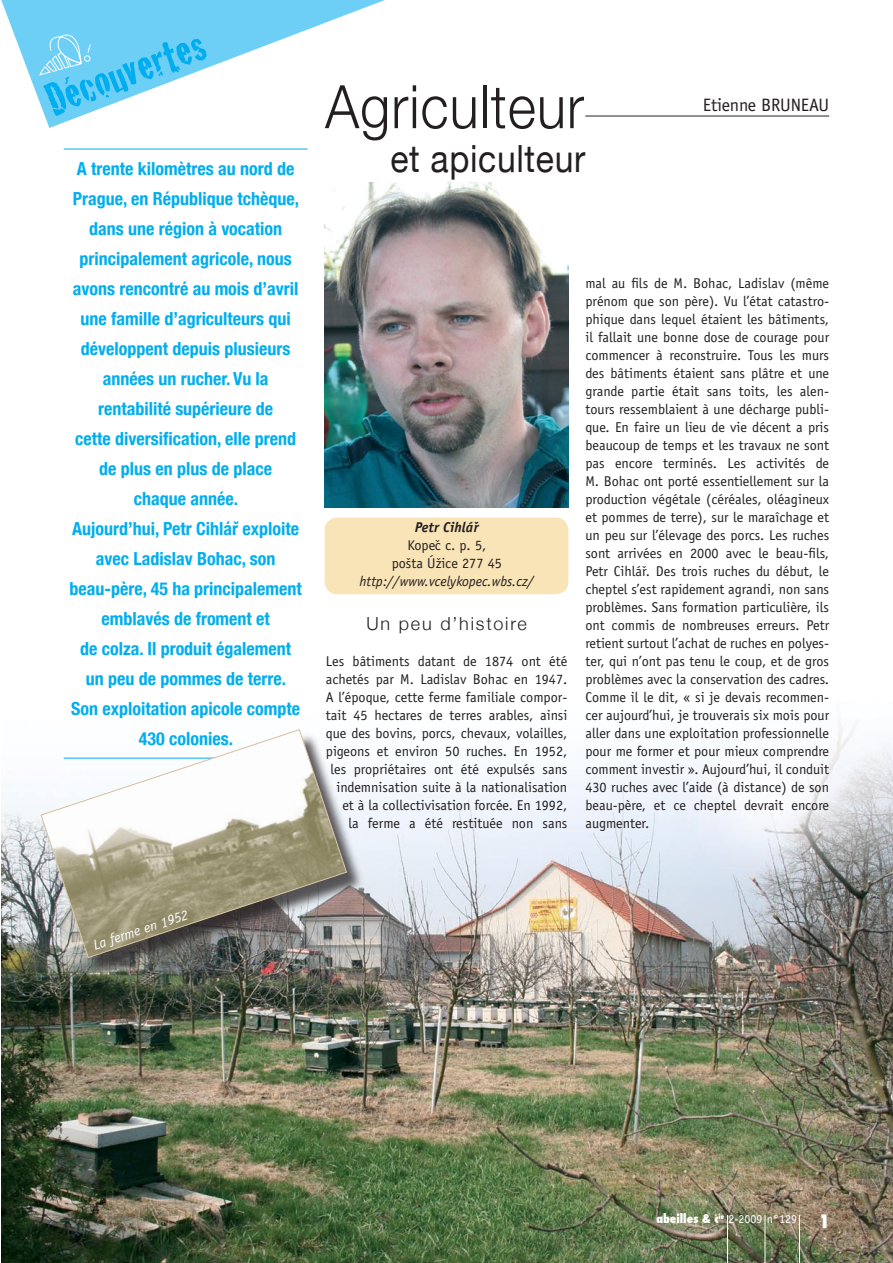
<style>
.page{position:relative;width:893px;height:1263px;background:#fff}
.page>*{position:absolute;margin:0;border:0;box-sizing:border-box;transform-origin:0 0}
.t1{font:300 60px "Helvetica Neue";letter-spacing:.02em;color:#231f20;scale:.9 1}
.t2{font:45px "Cracked";color:#00aeef}
.t3{font:37.5px "Helvetica Neue";letter-spacing:.02em;color:#231f20;scale:.9 1}
.t4{font:700 condensed 18px/30px "Helvetica Neue";color:#00aeef;text-align:center}
.t5{font:300 18px "Helvetica Neue";letter-spacing:.1em;color:#231f20}
.t6{font:18px "Officina Sans";letter-spacing:-.01em;color:#231f20}
.t7{font:800 condensed 18px "Futura";color:#fff}
.t8{font:14.25px/18px "Officina Sans";color:#231f20;text-align:right}
.t9{font:italic 14.25px "Officina Sans";color:#231f20}
.t10{font:italic 14.25px "Officina Sans";color:#fff}
.t11{font:italic 700 14.25px "Officina Sans";color:#231f20}
.t12{font:12px "Officina Sans";color:#fff}
.s1{font-family:"Futura";font-weight:800;font-stretch:condensed}
</style>
<div class="page">
<img style="left:325px;top:183px;width:243px;height:324px">
<img style="left:1px;top:725px;width:892px;height:538px">
<svg style="left:1px;top:0;width:384px;height:128px"></svg>
<hr style="left:585px;top:116px;width:244px;height:1px;background:#231f20">
<hr style="left:64px;top:149px;width:244px;height:1px;background:#00aeef">
<svg style="left:39px;top:34px;width:52px;height:42px;background:#81d5f7"></svg>
<div style="left:325px;top:518px;width:243px;height:76px;background:#f9e4b8"></div>
<div style="left:42px;top:731px;width:324px;height:246px;background:#231f20;opacity:.75"></div>
<svg style="left:40px;top:729px;width:307px;height:229px"></svg>
<hr style="left:727px;top:1215px;width:1px;height:48px;background:#fff">
<hr style="left:765px;top:1215px;width:1px;height:48px;background:#fff">
<hr style="left:799px;top:1215px;width:1px;height:48px;background:#fff">
<p class="t2" style="left:36px;top:70px;width:168px;rotate:-21deg">Découvertes</p>
<p class="t4" style="left:77px;top:153px;width:219px">A trente kilomètres au nord de</p>
<p class="t4" style="left:69px;top:183px;width:234px">Prague, en République tchèque, dans une région à vocation principalement agricole, nous avons rencontré au mois d’avril une famille d’agriculteurs qui développent depuis plusieurs années un rucher. Vu la rentabilité supérieure de<br>cette diversification, elle prend de plus en plus de place<br>chaque année.<br>Aujourd’hui, Petr Cihlářexploite avec Ladislav Bohac, son beau-père, 45 ha principalement emblavés de froment et<br>de colza. Il produit également un peu de pommes de terre.<br>Son exploitation apicole compte<br>430 colonies.</p>
<p class="t1" style="left:325px;top:70px;width:289px">Agriculteur</p>
<p class="t3" style="left:390px;top:136px;width:218px">et apiculteur</p>
<p class="t6" style="left:703px;top:95px;width:128px">Etienne BRUNEAU</p>
<p class="t11" style="left:415px;top:518px;width:66px">Petr Cihláˇr</p>
<p class="t8" style="left:407px;top:536px;width:80px">Kopecˇ c. p. 5,</p>
<p class="t8" style="left:392px;top:554px;width:112px">pošta Úžice 277 45</p>
<p class="t9" style="left:359px;top:573px;width:176px">http://www.vcelykopec.wbs.cz/</p>
<p class="t5" style="left:366px;top:613px;width:162px">Un peu d’histoire</p>
<p class="t8" style="left:326px;top:652px;width:243px">Les bâtiments datant de 1874 ont été achetés par M. Ladislav Bohac en 1947.<br>A l’époque, cette ferme familiale compor&shy;tait 45 hectares de terres arables, ainsi que des bovins, porcs, chevaux, volailles, pigeons et environ 50 ruches. En 1952, les propriétaires ont été expulsés sans indemnisation suite à la nationalisation et à la collectivisation forcée. En 1992,<br>la ferme a été restituée non sans</p>
<p class="t8" style="left:585px;top:274px;width:245px;text-align:justify">mal au fils de M. Bohac, Ladislav (même prénom que son père). Vu l’état catastro&shy;phique dans lequel étaient les bâtiments, il fallait une bonne dose de courage pour commencer à reconstruire. Tous les murs des bâtiments étaient sans plâtre et une grande partie était sans toits, les alen&shy;tours ressemblaient à une décharge publi&shy;que. En faire un lieu de vie décent a pris beaucoup de temps et les travaux ne sont pas encore terminés. Les activités de M. Bohac ont porté essentiellement sur la production végétale (céréales, oléagineux et pommes de terre), sur le maraîchage et un peu sur l’élevage des porcs. Les ruches sont arrivées en 2000 avec le beau-fils, Petr Cihláˇr. Des trois ruches du début, le cheptel s’est rapidement agrandi, non sans problèmes. Sans formation particulière, ils ont commis de nombreuses erreurs. Petr retient surtout l’achat de ruches en polyes&shy;ter, qui n’ont pas tenu le coup, et de gros problèmes avec la conservation des cadres.<br>Comme il le dit, « si je devais recommen&shy;cer aujourd’hui, je trouverais six mois pour aller dans une exploitation professionnelle pour me former et pour mieux comprendre comment investir ». Aujourd’hui, il conduit 430 ruches avec l’aide (à distance) de son beau-père, et ce cheptel devrait encore augmenter.</p>
<p class="t10" style="left:91px;top:937px;width:101px;rotate:-18deg">La ferme en 1952</p>
<p class="t12" style="left:656px;top:1211px;width:142px"><span class="s1">abeilles &amp; c</span><sup>ie</sup> 2-2009 n°129</p>
<p class="t7" style="left:819px;top:1209px;width:12px">1</p>
</div>
